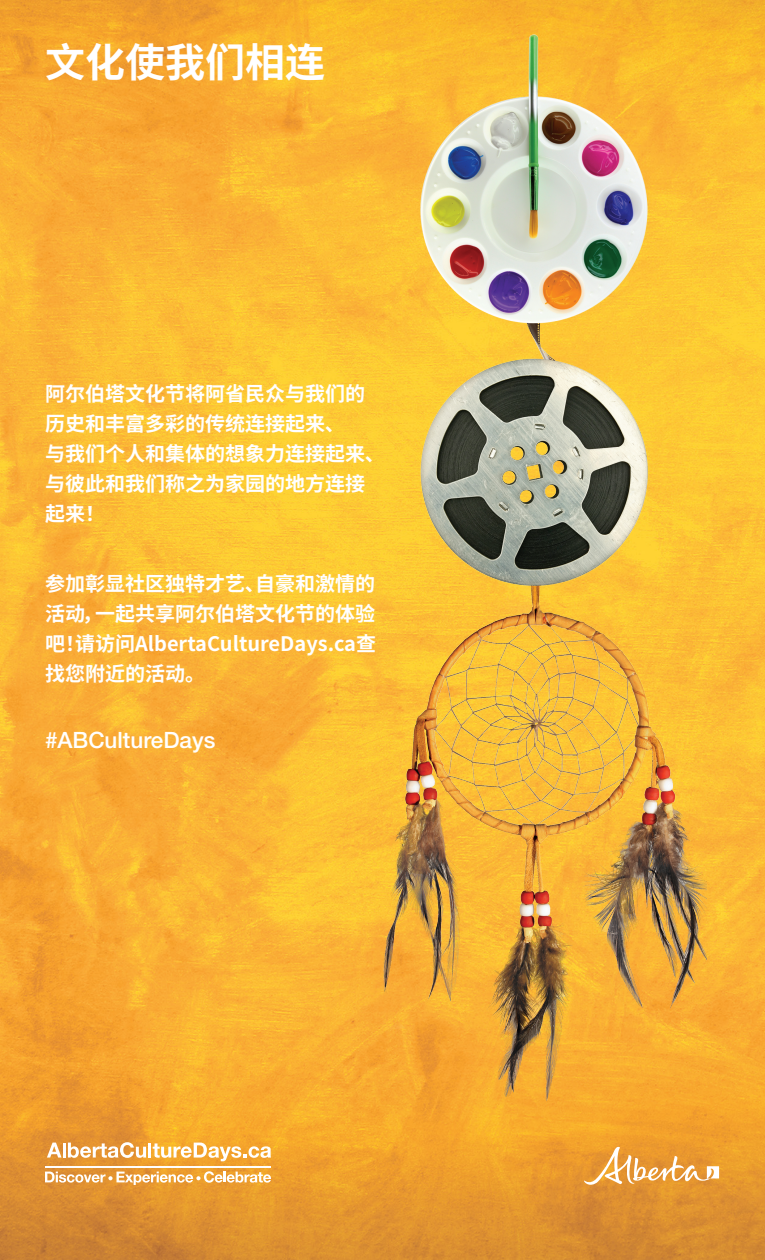
<style>
.page{position:relative;width:765px;height:1260px;background:#fff}
.page>*{position:absolute;margin:0;border:0;box-sizing:border-box;transform-origin:0 0}
.t1{font:700 40px "Noto Sans SC";color:#fff}
.t2{font:500 22.5px "Helvetica Neue LT Std";color:#fff}
.t3{font:700 20px/30px "Noto Sans SC";color:#fff}
</style>
<div class="page">
<img style="left:0;top:0;width:765px;height:1260px">
<svg style="left:45px;top:1171px;width:226px;height:14px"></svg>
<hr style="left:45px;top:1166px;width:226px;height:1px;background:#fff">
<svg style="left:47px;top:1143px;width:15px;height:15px"></svg>
<hr style="left:63px;top:1143px;width:3px;height:15px;background:#fff">
<svg style="left:68px;top:1142px;width:78px;height:16px"></svg>
<hr style="left:148px;top:1143px;width:3px;height:15px;background:#fff">
<svg style="left:153px;top:1143px;width:118px;height:18px"></svg>
<svg style="left:584px;top:1147px;width:135px;height:38px;background:#ebaa57"></svg>
<img style="left:366px;top:21px;width:341px;height:1082px">
<p class="t1" style="left:45px;top:40px;width:281px">文化使我们相连</p>
<p class="t3" style="left:45px;top:379px;width:341px">阿尔伯塔文化节将阿省民众与我们的历史和丰富多彩的传统连接起来、<br>与我们个人和集体的想象力连接起来、与彼此和我们称之为家园的地方连接起来！</p>
<p class="t3" style="left:45px;top:569px;width:333px;text-align:justify">参加彰显社区独特才艺、自豪和激情的活动，一起共享阿尔伯塔文化节的体验吧！请访问AlbertaCultureDays.ca查找您附近的活动。</p>
<p class="t2" style="left:45px;top:726px;width:172px">#ABCultureDays</p>
</div>
